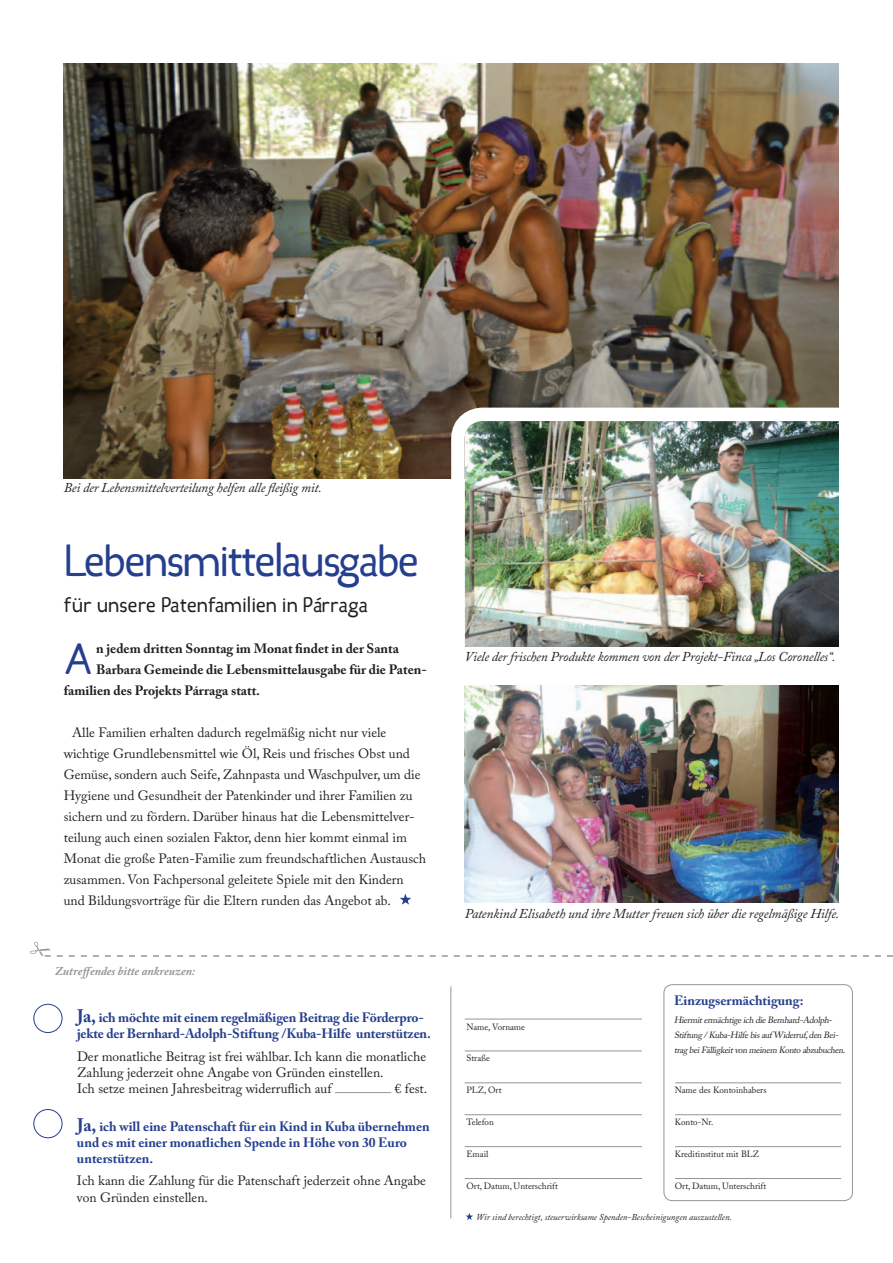
<style>
.page{position:relative;width:893px;height:1263px;background:#fff}
.page>*{position:absolute;margin:0;border:0;box-sizing:border-box;transform-origin:0 0}
.t1{font:45px "Candela";letter-spacing:-.04em;color:#253f8e}
.t2{font:43.35px "Candela";color:#253f8e}
.t3{font:21px "Candela";color:#231f20}
.t4{font:13.5px/21px "Adobe Caslon Pro";color:#231f20}
.t5{font:700 13.5px/16.2px "Adobe Caslon Pro";color:#253f8e}
.t6{font:italic 13.5px "Adobe Caslon Pro";letter-spacing:-.015em;color:#231f20}
.t7{font:700 13.5px "Adobe Caslon Pro";color:#231f20}
.t8{font:italic 700 12px "Adobe Caslon Pro";color:#939598}
.t9{font:9px "Adobe Caslon Pro";color:#231f20}
.t10{font:italic 9px/15px "Adobe Caslon Pro";color:#231f20}
.t11{font:italic 9px "Adobe Caslon Pro";color:#231f20}
.s1{font-size:18px}
</style>
<div class="page">
<img style="left:64px;top:64px;width:775px;height:414px">
<img style="left:451px;top:408px;width:388px;height:283px">
<div style="left:465px;top:647px;width:428px;height:86px;background:#fff"></div>
<hr style="left:450px;top:986px;width:1px;height:232px;background:#939598">
<hr style="left:465px;top:1019px;width:177px;height:1px;background:#939598">
<hr style="left:465px;top:1050px;width:177px;height:1px;background:#939598">
<hr style="left:465px;top:1082px;width:177px;height:1px;background:#939598">
<hr style="left:465px;top:1114px;width:177px;height:1px;background:#939598">
<hr style="left:465px;top:1146px;width:177px;height:1px;background:#939598">
<hr style="left:465px;top:1178px;width:177px;height:1px;background:#939598">
<svg style="left:466px;top:1213px;width:7px;height:7px"></svg>
<div style="left:664px;top:984px;width:189px;height:217px;border:1px solid #939598;border-radius:9px"></div>
<hr style="left:675px;top:1082px;width:166px;height:1px;background:#939598">
<hr style="left:675px;top:1114px;width:166px;height:1px;background:#939598">
<hr style="left:675px;top:1146px;width:166px;height:1px;background:#939598">
<hr style="left:675px;top:1178px;width:166px;height:1px;background:#939598">
<svg style="left:30px;top:942px;width:863px;height:15px"></svg>
<hr style="left:335px;top:1092px;width:56px;height:1px;background:#939598">
<div style="left:34px;top:1004px;width:28px;height:29px;border:1px solid #253f8e;border-radius:50%"></div>
<div style="left:34px;top:1109px;width:28px;height:29px;border:1px solid #253f8e;border-radius:50%"></div>
<svg style="left:400px;top:894px;width:11px;height:11px"></svg>
<img style="left:465px;top:686px;width:374px;height:216px">
<p class="t6" style="left:64px;top:479px;width:260px">Bei der Lebensmittelverteilung helfen alle fleißig mit.</p>
<h1 class="t1" style="left:64px;top:531px;width:357px">Lebensmittelausgabe</h1>
<h3 class="t3" style="left:64px;top:591px;width:306px">für unsere Patenfamilien in Párraga</h3>
<h2 class="t2" style="left:64px;top:630px;width:31px">A</h2>
<p class="t7" style="left:96px;top:640px;width:304px">n jedem dritten Sonntag im Monat findet in der Santa</p>
<p class="t7" style="left:96px;top:661px;width:332px">Barbara Gemeinde die Lebensmittelausgabe für die Paten-</p>
<p class="t7" style="left:64px;top:682px;width:198px">familien des Projekts Párraga statt.</p>
<p class="t4" style="left:64px;top:721px;width:364px;text-indent:9px">Alle Familien erhalten dadurch regelmäßig nicht nur viele wichtige Grundlebensmittel wie Öl, Reis und frisches Obst und Gemüse, sondern auch Seife, Zahnpasta und Waschpulver, um die Hygiene und Gesundheit der Patenkinder und ihrer Familien zu sichern und zu fördern. Darüber hinaus hat die Lebensmittelver&shy;teilung auch einen sozialen Faktor, denn hier kommt einmal im Monat die große Paten-Familie zum freundschaftlichen Austausch zusammen. Von Fachpersonal geleitete Spiele mit den Kindern und Bildungsvorträge für die Eltern runden das Angebot ab.</p>
<p class="t8" style="left:55px;top:963px;width:142px">Zutreffendes bitte ankreuzen:</p>
<p class="t5" style="left:77px;top:1009px;width:355px"><span class="s1">Ja,</span> ich möchte mit einem regelmäßigen Beitrag die Förderpro&shy;jekte der Bernhard-Adolph-Stiftung /Kuba-Hilfe unterstützen.</p>
<p class="t4" style="left:77px;top:1048px;width:351px;line-height:16.2px">Der monatliche Beitrag ist frei wählbar. Ich kann die monatliche<br>Zahlung jederzeit ohne Angabe von Gründen einstellen.<br>Ich setze meinen Jahresbeitrag widerruflich auf</p>
<p class="t4" style="left:395px;top:1078px;width:34px">€ fest.</p>
<p class="t5" style="left:77px;top:1118px;width:354px"><span class="s1">Ja,</span> ich will eine Patenschaft für ein Kind in Kuba übernehmen und es mit einer monatlichen Spende in Höhe von 30 Euro unterstützen.</p>
<p class="t4" style="left:77px;top:1172px;width:350px;line-height:16.2px">Ich kann die Zahlung für die Patenschaft jederzeit ohne Angabe von Gründen einstellen.</p>
<p class="t6" style="left:465px;top:648px;width:372px">Viele der frischen Produkte kommen von der Projekt-Finca „Los Coronelles“.</p>
<p class="t6" style="left:465px;top:905px;width:376px">Patenkind Elisabeth und ihre Mutter freuen sich über die regelmäßige Hilfe.</p>
<p class="t9" style="left:466px;top:1021px;width:60px">Name, Vorname</p>
<p class="t9" style="left:466px;top:1053px;width:25px">Straße</p>
<p class="t9" style="left:466px;top:1085px;width:37px">PLZ, Ort</p>
<p class="t9" style="left:466px;top:1117px;width:29px">Telefon</p>
<p class="t9" style="left:466px;top:1149px;width:24px">Email</p>
<p class="t9" style="left:466px;top:1181px;width:93px">Ort, Datum, Unterschrift</p>
<p class="t5" style="left:674px;top:992px;width:131px">Einzugsermächtigung:</p>
<p class="t10" style="left:674px;top:1012px;width:175px">HiermitermächtigeichdieBernhard-Adolph-<br>Stiftung/Kuba-Hilfebisauf Widerruf,denBei&shy;tragbeiFälligkeitvonmeinem Kontoabzubuchen.</p>
<p class="t9" style="left:675px;top:1085px;width:93px">Name des Kontoinhabers</p>
<p class="t9" style="left:675px;top:1117px;width:40px">Konto-Nr.</p>
<p class="t9" style="left:675px;top:1149px;width:86px">Kreditinstitut mit BLZ</p>
<p class="t9" style="left:675px;top:1181px;width:93px">Ort, Datum, Unterschrift</p>
<p class="t11" style="left:476px;top:1211px;width:257px">Wir sind berechtigt, steuerwirksame Spenden-Bescheinigungen auszustellen.</p>
</div>
